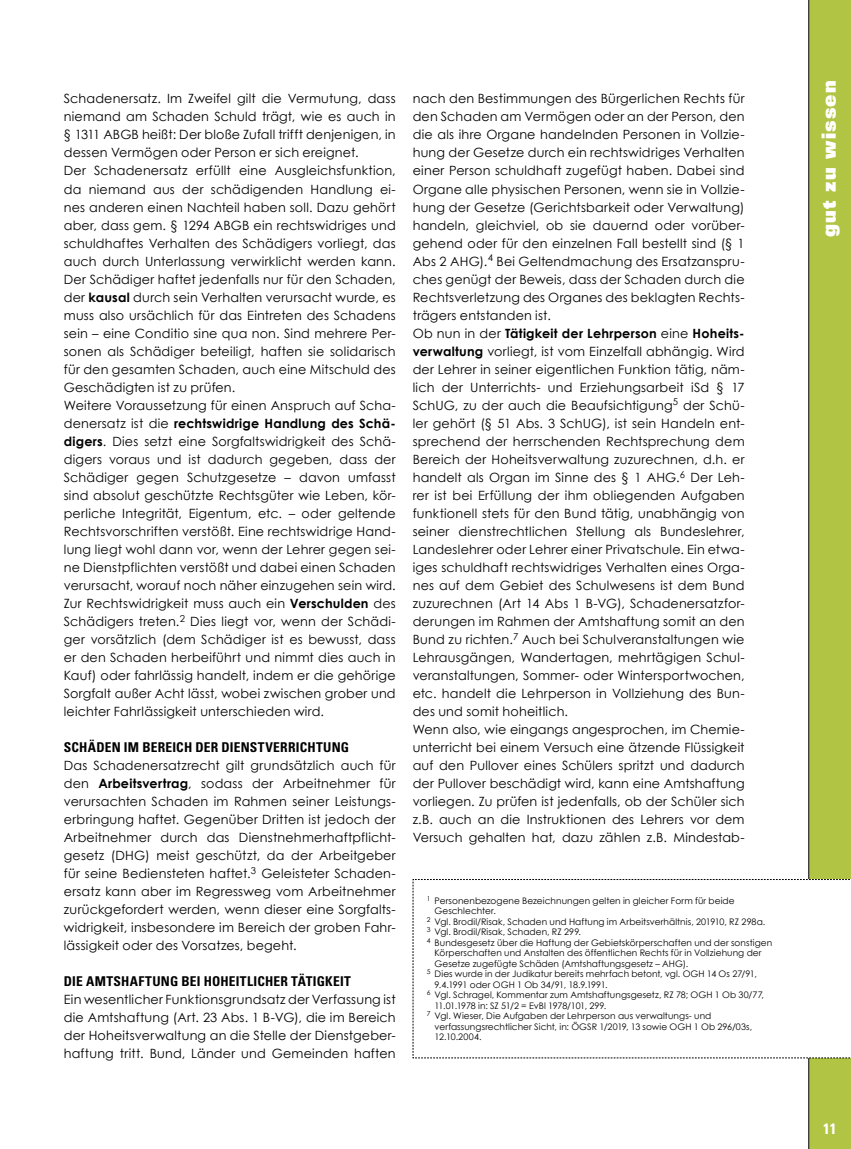
<style>
.page{position:relative;width:851px;height:1149px;background:#fff}
.page>*{position:absolute;margin:0;border:0;box-sizing:border-box;transform-origin:0 0}
.t1{font:900 19.5px "Univers";letter-spacing:.06em;color:#fff}
.t2{font:700 condensed 15px "Univers";color:#fff}
.t3{font:700 condensed 13.5px "Univers";letter-spacing:.015em;color:#000}
.t4{font:12.75px/18px "Century Gothic";letter-spacing:.015em;color:#000}
.t5{font:9px "Century Gothic";letter-spacing:.005em;color:#000}
.t6{font:9px "Century Gothic";letter-spacing:-.015em;color:#000}
.s1{font-weight:700}
</style>
<div class="page">
<div style="left:808px;top:0;width:42px;height:1148px;background:#b1c443"></div>
<svg style="left:412px;top:878px;width:438px;height:180px"></svg>
<p class="t4" style="left:64px;top:90px;width:333px">Schadenersatz. Im Zweifel gilt die Vermutung, dass niemand am Schaden Schuld trägt, wie es auch in § 1311 ABGB heißt: Der bloße Zufall trifft denjenigen, in dessen Vermögen oder Person er sich ereignet.<br>Der Schadenersatz erfüllt eine Ausgleichsfunktion, da niemand aus der schädigenden Handlung ei&shy;nes anderen einen Nachteil haben soll. Dazu gehört aber, dass gem. § 1294 ABGB ein rechtswidriges und schuldhaftes Verhalten des Schädigers vorliegt, das auch durch Unterlassung verwirklicht werden kann.<br>Der Schädiger haftet jedenfalls nur für den Schaden, der <span class="s1">kausal</span> durch sein Verhalten verursacht wurde, es muss also ursächlich für das Eintreten des Schadens sein – eine Conditio sine qua non. Sind mehrere Per&shy;sonen als Schädiger beteiligt, haften sie solidarisch für den gesamten Schaden, auch eine Mitschuld des Geschädigten ist zu prüfen.<br>Weitere Voraussetzung für einen Anspruch auf Scha&shy;denersatz ist die <span class="s1">rechtswidrige Handlung des Schä&shy;digers</span>. Dies setzt eine Sorgfaltswidrigkeit des Schä&shy;digers voraus und ist dadurch gegeben, dass der Schädiger gegen Schutzgesetze – davon umfasst sind absolut geschützte Rechtsgüter wie Leben, kör&shy;perliche Integrität, Eigentum, etc. – oder geltende Rechtsvorschriften verstößt. Eine rechtswidrige Hand&shy;lung liegt wohl dann vor, wenn der Lehrer gegen sei&shy;ne Dienstpflichten verstößt und dabei einen Schaden verursacht, worauf noch näher einzugehen sein wird.<br>Zur Rechtswidrigkeit muss auch ein <span class="s1">Verschulden</span> des Schädigers treten.<sup>2</sup> Dies liegt vor, wenn der Schädi&shy;ger vorsätzlich (dem Schädiger ist es bewusst, dass er den Schaden herbeiführt und nimmt dies auch in Kauf) oder fahrlässig handelt, indem er die gehörige Sorgfalt außer Acht lässt, wobei zwischen grober und leichter Fahrlässigkeit unterschieden wird.</p>
<p class="t3" style="left:64px;top:738px;width:287px">SCHÄDEN IM BEREICH DER DIENSTVERRICHTUNG</p>
<p class="t4" style="left:64px;top:756px;width:333px;text-align:justify">Das Schadenersatzrecht gilt grundsätzlich auch für den <span class="s1">Arbeitsvertrag</span>, sodass der Arbeitnehmer für verursachten Schaden im Rahmen seiner Leistungs&shy;erbringung haftet. Gegenüber Dritten ist jedoch der Arbeitnehmer durch das Dienstnehmerhaftpflicht&shy;gesetz (DHG) meist geschützt, da der Arbeitgeber für seine Bediensteten haftet.<sup>3</sup> Geleisteter Schaden&shy;ersatz kann aber im Regressweg vom Arbeitnehmer zurückgefordert werden, wenn dieser eine Sorgfalts&shy;widrigkeit, insbesondere im Bereich der groben Fahr&shy;lässigkeit oder des Vorsatzes, begeht.</p>
<p class="t3" style="left:64px;top:972px;width:288px">DIE AMTSHAFTUNG BEI HOHEITLICHER TÄTIGKEIT</p>
<p class="t4" style="left:64px;top:990px;width:333px;text-align:justify">Ein wesentlicher Funktionsgrundsatz der Verfassung ist die Amtshaftung (Art. 23 Abs. 1 B-VG), die im Bereich der Hoheitsverwaltung an die Stelle der Dienstgeber&shy;haftung tritt. Bund, Länder und Gemeinden haften</p>
<p class="t4" style="left:412px;top:90px;width:333px">nach den Bestimmungen des Bürgerlichen Rechts für den Schaden am Vermögen oder an der Person, den die als ihre Organe handelnden Personen in Vollzie&shy;hung der Gesetze durch ein rechtswidriges Verhalten einer Person schuldhaft zugefügt haben. Dabei sind Organe alle physischen Personen, wenn sie in Vollzie&shy;hung der Gesetze (Gerichtsbarkeit oder Verwaltung) handeln, gleichviel, ob sie dauernd oder vorüber&shy;gehend oder für den einzelnen Fall bestellt sind (§ 1<br>Abs 2 AHG).<sup>4</sup> Bei Geltendmachung des Ersatzanspru&shy;ches genügt der Beweis, dass der Schaden durch die Rechtsverletzung des Organes des beklagten Rechts&shy;trägers entstanden ist.<br>Ob nun in der <span class="s1">Tätigkeit der Lehrperson</span> eine <span class="s1">Hoheits&shy;verwaltung</span> vorliegt, ist vom Einzelfall abhängig. Wird der Lehrer in seiner eigentlichen Funktion tätig, näm&shy;lich der Unterrichts- und Erziehungsarbeit iSd § 17<br>SchUG, zu der auch die Beaufsichtigung<sup>5</sup> der Schü&shy;ler gehört (§ 51 Abs. 3 SchUG), ist sein Handeln ent&shy;sprechend der herrschenden Rechtsprechung dem Bereich der Hoheitsverwaltung zuzurechnen, d.h. er handelt als Organ im Sinne des § 1 AHG.<sup>6</sup> Der Leh&shy;rer ist bei Erfüllung der ihm obliegenden Aufgaben funktionell stets für den Bund tätig, unabhängig von seiner dienstrechtlichen Stellung als Bundeslehrer, Landeslehrer oder Lehrer einer Privatschule. Ein etwa&shy;iges schuldhaft rechtswidriges Verhalten eines Orga&shy;nes auf dem Gebiet des Schulwesens ist dem Bund zuzurechnen (Art 14 Abs 1 B-VG), Schadenersatzfor&shy;derungen im Rahmen der Amtshaftung somit an den Bund zu richten.<sup>7</sup> Auch bei Schulveranstaltungen wie Lehrausgängen, Wandertagen, mehrtägigen Schul&shy;veranstaltungen, Sommer- oder Wintersportwochen, etc. handelt die Lehrperson in Vollziehung des Bun&shy;des und somit hoheitlich.<br>Wenn also, wie eingangs angesprochen, im Chemie&shy;unterricht bei einem Versuch eine ätzende Flüssigkeit auf den Pullover eines Schülers spritzt und dadurch der Pullover beschädigt wird, kann eine Amtshaftung vorliegen. Zu prüfen ist jedenfalls, ob der Schüler sich z.B. auch an die Instruktionen des Lehrers vor dem Versuch gehalten hat, dazu zählen z.B. Mindestab-</p>
<p class="t5" style="left:426px;top:894px;width:309px"><sup>1</sup> Personenbezogene Bezeichnungen gelten in gleicher Form für beide</p>
<p class="t5" style="left:434px;top:905px;width:63px">Geschlechter.</p>
<p class="t5" style="left:426px;top:915px;width:340px"><sup>2</sup> Vgl. Brodil/Risak, Schaden und Haftung im Arbeitsverhältnis, 201910, RZ 298a.</p>
<p class="t5" style="left:426px;top:926px;width:156px"><sup>3</sup> Vgl. Brodil/Risak, Schaden, RZ 299.</p>
<p class="t5" style="left:426px;top:936px;width:347px"><sup>4</sup> Bundesgesetz über die Haftung der Gebietskörperschaften und der sonstigen</p>
<p class="t5" style="left:434px;top:947px;width:328px">Körperschaften und Anstalten des öffentlichen Rechts für in Vollziehung der</p>
<p class="t5" style="left:434px;top:957px;width:255px">Gesetze zugefügte Schäden (Amtshaftungsgesetz – AHG).</p>
<p class="t5" style="left:426px;top:968px;width:331px"><sup>5</sup> Dies wurde in der Judikatur bereits mehrfach betont, vgl. OGH 14 Os 27/91,</p>
<p class="t5" style="left:434px;top:978px;width:175px">9.4.1991 oder OGH 1 Ob 34/91, 18.9.1991.</p>
<p class="t5" style="left:426px;top:989px;width:339px"><sup>6</sup> Vgl. Schragel, Kommentar zum Amtshaftungsgesetz, RZ 78; OGH 1 Ob 30/77,</p>
<p class="t6" style="left:434px;top:999px;width:173px">11.01.1978 in: SZ 51/2 = EvBl 1978/101, 299.</p>
<p class="t5" style="left:426px;top:1010px;width:286px"><sup>7</sup> Vgl. Wieser, Die Aufgaben der Lehrperson aus verwaltungs- und</p>
<p class="t5" style="left:434px;top:1020px;width:319px">verfassungsrechtlicher Sicht, in: ÖGSR 1/2019, 13 sowie OGH 1 Ob 296/03s,</p>
<p class="t5" style="left:434px;top:1031px;width:48px">12.10.2004.</p>
<h1 class="t1" style="left:815px;top:237px;width:158px;rotate:-90deg">gut zu wissen</h1>
<p class="t2" style="left:822px;top:1118px;width:15px">11</p>
</div>
